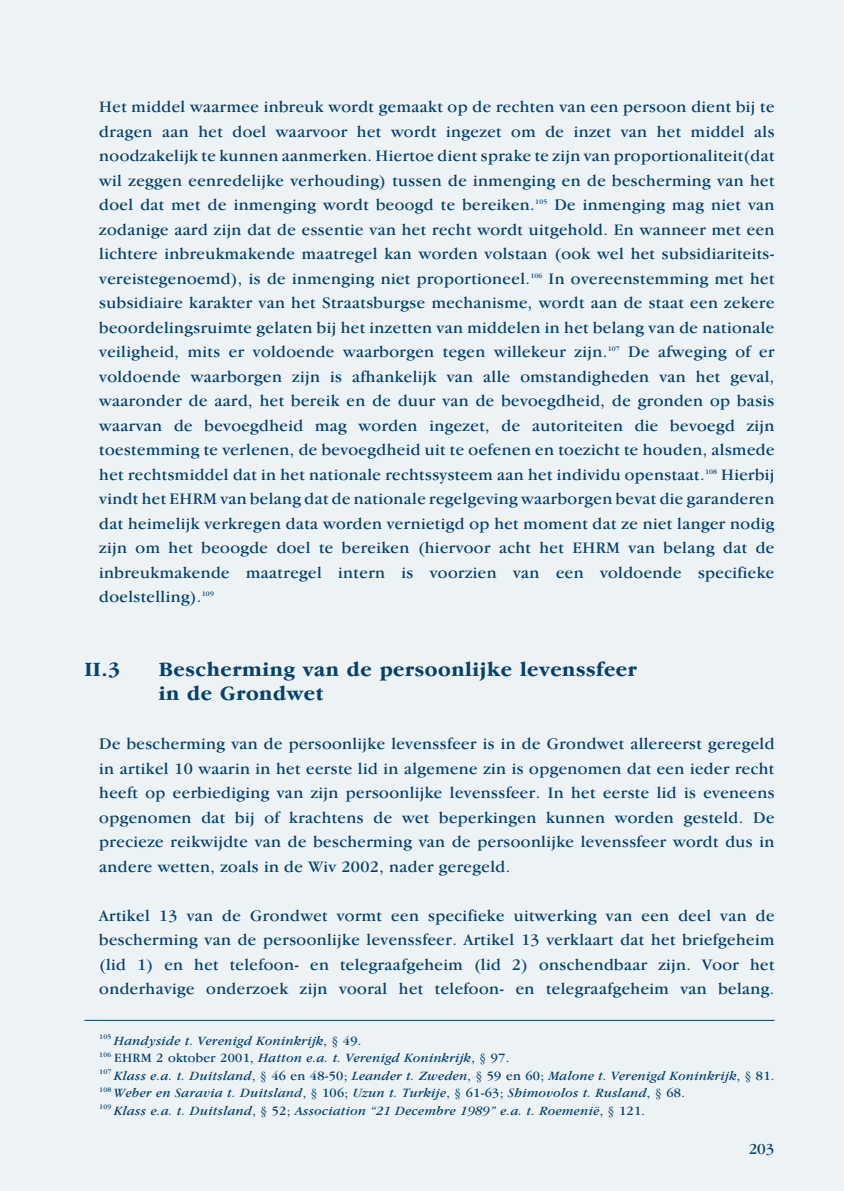
<style>
.page{position:relative;width:844px;height:1191px;background:#fff}
.page>*{position:absolute;margin:0;border:0;box-sizing:border-box;transform-origin:0 0}
.t1{font:700 21px/24.5px "Garamond IT Cby BT";letter-spacing:.025em;color:#004170}
.t2{font:16.62px/24.5px "Garamond IT Cby BT";letter-spacing:.025em;color:#004170;text-align:justify}
.t3{font:15.75px "Garamond IT Cby BT";color:#004170}
.t4{font:italic 13.12px/17.5px "Garamond IT Cby BT";letter-spacing:.025em;color:#004170}
.t5{font:7.17px "Garamond IT Cby BT";letter-spacing:.025em;color:#004170}
.s1{font-style:normal}
</style>
<div class="page">
<div style="left:0;top:0;width:843px;height:1191px;background:#edf2f5"></div>
<hr style="left:84px;top:1020px;width:690px;height:1px;background:#004170">
<p class="t2" style="left:99px;top:94px;width:676px">Het middel waarmee inbreuk wordt gemaakt op de rechten van een persoon dient bij te dragen aan het doel waarvoor het wordt ingezet om de inzet van het middel als noodzakelijk te kunnen aanmerken. Hiertoe dient sprake te zijn van proportionaliteit(dat wil zeggen eenredelijke verhouding) tussen de inmenging en de bescherming van het doel dat met de inmenging wordt beoogd te bereiken.</p>
<p class="t2" style="left:99px;top:192px;width:676px;text-indent:455px">De inmenging mag niet van zodanige aard zijn dat de essentie van het recht wordt uitgehold. En wanneer met een lichtere inbreukmakende maatregel kan worden volstaan (ook wel het subsidiariteits&shy;vereistegenoemd), is de inmenging niet proportioneel.</p>
<p class="t5" style="left:535px;top:198px;width:14px">105</p>
<p class="t2" style="left:99px;top:266px;width:676px;text-indent:449px">In overeenstemming met het subsidiaire karakter van het Straatsburgse mechanisme, wordt aan de staat een zekere beoordelingsruimte gelaten bij het inzetten van middelen in het belang van de nationale veiligheid, mits er voldoende waarborgen tegen willekeur zijn.</p>
<p class="t5" style="left:530px;top:271px;width:14px">106</p>
<p class="t2" style="left:99px;top:339px;width:676px;text-indent:529px">De afweging of er voldoende waarborgen zijn is afhankelijk van alle omstandigheden van het geval, waaronder de aard, het bereik en de duur van de bevoegdheid, de gronden op basis waarvan de bevoegdheid mag worden ingezet, de autoriteiten die bevoegd zijn toestemming te verlenen, de bevoegdheid uit te oefenen en toezicht te houden, alsmede het rechtsmiddel dat in het nationale rechtssysteem aan het individu openstaat.</p>
<p class="t5" style="left:607px;top:345px;width:14px">107</p>
<p class="t2" style="left:99px;top:462px;width:676px;text-indent:621px">Hierbij vindt het EHRM van belang dat de nationale regelgeving waarborgen bevat die garanderen dat heimelijk verkregen data worden vernietigd op het moment dat ze niet langer nodig zijn om het beoogde doel te bereiken (hiervoor acht het EHRM van belang dat de inbreukmakende maatregel intern is voorzien van een voldoende specifieke doelstelling).</p>
<p class="t5" style="left:704px;top:467px;width:14px">108</p>
<p class="t5" style="left:202px;top:590px;width:14px">109</p>
<p class="t1" style="left:84px;top:656px;width:38px">II.3</p>
<p class="t1" style="left:159px;top:656px;width:479px">Bescherming van de persoonlijke levenssfeer in de Grondwet</p>
<p class="t2" style="left:99px;top:731px;width:676px">De bescherming van de persoonlijke levenssfeer is in de Grondwet allereerst geregeld in artikel 10 waarin in het eerste lid in algemene zin is opgenomen dat een ieder recht heeft op eerbiediging van zijn persoonlijke levenssfeer. In het eerste lid is eveneens opgenomen dat bij of krachtens de wet beperkingen kunnen worden gesteld. De precieze reikwijdte van de bescherming van de persoonlijke levenssfeer wordt dus in andere wetten, zoals in de Wiv 2002, nader geregeld.</p>
<p class="t2" style="left:99px;top:903px;width:676px">Artikel 13 van de Grondwet vormt een specifieke uitwerking van een deel van de bescherming van de persoonlijke levenssfeer. Artikel 13 verklaart dat het briefgeheim (lid 1) en het telefoon- en telegraafgeheim (lid 2) onschendbaar zijn. Voor het onderhavige onderzoek zijn vooral het telefoon- en telegraafgeheim van belang.</p>
<p class="t4" style="left:99px;top:1031px;width:676px"><sup>105</sup> Handyside t. Verenigd Koninkrijk<span class="s1">, § 49.<br></span><sup>106</sup> <span class="s1">EHRM 2 oktober 2001,</span> Hatton e.a. t. Verenigd Koninkrijk<span class="s1">, § 97.<br></span><sup>107</sup> Klass e.a. t. Duitsland<span class="s1">, § 46 en 48-50;</span> Leander t. Zweden<span class="s1">, § 59 en 60;</span> Malone t. Verenigd Koninkrijk<span class="s1">, § 81.<br></span><sup>108</sup> Weber en Saravia t. Duitsland<span class="s1">, § 106;</span> Uzun t. Turkije<span class="s1">, § 61-63;</span> Shimovolos t. Rusland<span class="s1">, § 68.<br></span><sup>109</sup> Klass e.a. t. Duitsland<span class="s1">, § 52;</span> Association “21 Decembre 1989” e.a. t. Roemenië<span class="s1">, § 121.</span></p>
<p class="t3" style="left:748px;top:1139px;width:27px">203</p>
</div>
